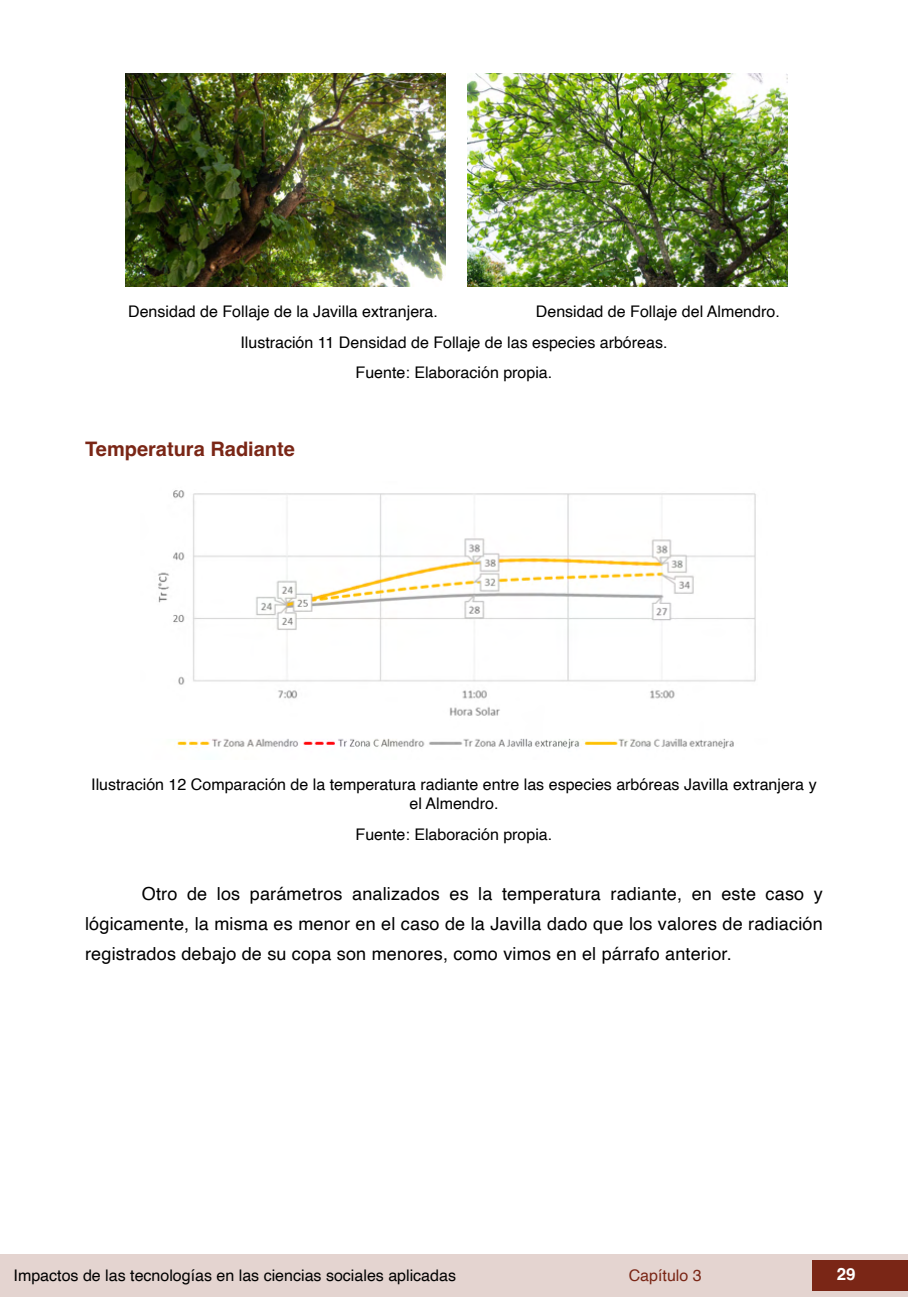
<style>
.page{position:relative;width:908px;height:1304px;background:#fff}
.page>*{position:absolute;margin:0;border:0;box-sizing:border-box;transform-origin:0 0}
.t1{font:700 20px "Helvetica";color:#7a2616}
.t2{font:18px/30px "Helvetica";letter-spacing:.01em;color:#000;text-align:justify}
.t3{font:700 16.8px "Helvetica";color:#fff}
.t4{font:16px/19.2px "Helvetica";color:#000;text-align:center}
.t5{font:16px "Helvetica";color:#7a2616}
</style>
<div class="page">
<div style="left:0;top:1254px;width:906px;height:43px;background:#e4d4d0"></div>
<div style="left:812px;top:1261px;width:95px;height:30px;background:#7a2616"></div>
<img style="left:125px;top:74px;width:320px;height:213px">
<img style="left:467px;top:74px;width:320px;height:213px">
<img style="left:158px;top:490px;width:598px;height:259px">
<p class="t4" style="left:128px;top:303px;width:311px">Densidad de Follaje de la Javilla extranjera.</p>
<p class="t4" style="left:535px;top:303px;width:245px">Densidad de Follaje del Almendro.</p>
<p class="t4" style="left:240px;top:333px;width:428px">Ilustración 11 Densidad de Follaje de las especies arbóreas.</p>
<p class="t4" style="left:355px;top:364px;width:198px">Fuente: Elaboración propia.</p>
<p class="t1" style="left:85px;top:437px;width:211px">Temperatura Radiante</p>
<p class="t4" style="left:91px;top:775px;width:726px">Ilustración 12 Comparación de la temperatura radiante entre las especies arbóreas Javilla extranjera y el Almendro.</p>
<p class="t4" style="left:355px;top:825px;width:198px">Fuente: Elaboración propia.</p>
<p class="t2" style="left:85px;top:879px;width:738px;text-indent:57px">Otro de los parámetros analizados es la temperatura radiante, en este caso y lógicamente, la misma es menor en el caso de la Javilla dado que los valores de radiación registrados debajo de su copa son menores, como vimos en el párrafo anterior.</p>
<p class="t4" style="left:14px;top:1266px;width:443px">Impactos de las tecnologías en las ciencias sociales aplicadas</p>
<p class="t5" style="left:628px;top:1263px;width:74px">Capítulo 3</p>
<p class="t3" style="left:836px;top:1264px;width:20px">29</p>
</div>
